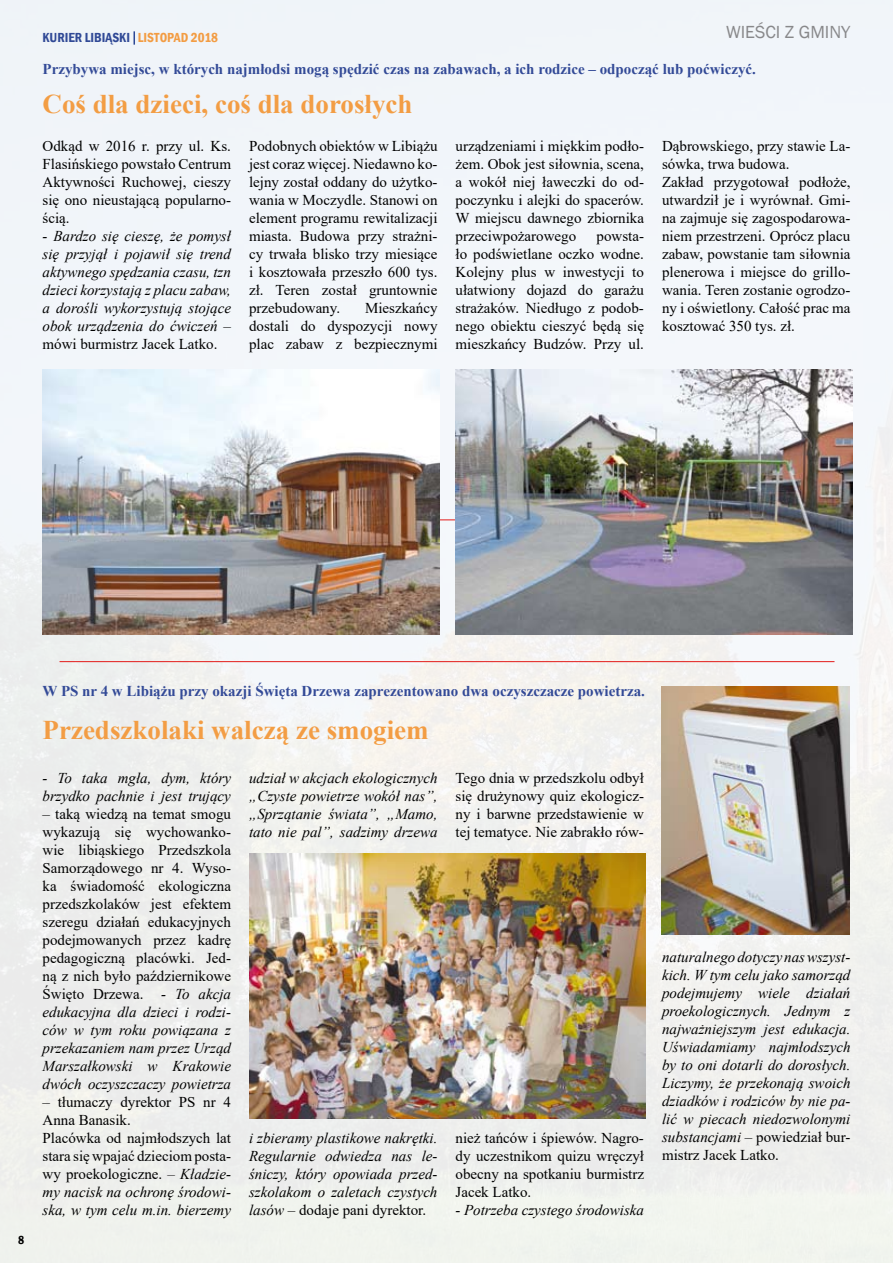
<style>
.page{position:relative;width:893px;height:1263px;background:#fff}
.page>*{position:absolute;margin:0;border:0;box-sizing:border-box;transform-origin:0 0}
.t1{font:700 27px "Times New Roman";color:#f39d44}
.t2{font:18px "Franklin Gothic";color:#88888a}
.t3{font:15px/18px "Times New Roman";color:#000;text-align:justify}
.t4{font:italic 15px/18px "Times New Roman";color:#000;text-align:justify}
.t5{font:700 15px "Times New Roman";color:#334a97}
.t6{font:600 condensed 13.5px "Franklin Gothic";color:#304996}
.t7{font:600 condensed 12px "Franklin Gothic";color:#000}
.s1{color:#f39c43}
.s2{font-style:normal}
.s3{font-style:italic}
</style>
<div class="page">
<img style="left:0;top:0;width:893px;height:1263px">
<svg style="left:133px;top:31px;width:2px;height:14px"></svg>
<hr style="left:75px;top:519px;width:745px;height:1px;background:#e31b19">
<hr style="left:60px;top:661px;width:774px;height:1px;background:#e31b19">
<img style="left:43px;top:370px;width:396px;height:265px">
<img style="left:249px;top:854px;width:397px;height:264px">
<img style="left:662px;top:686px;width:187px;height:248px">
<img style="left:455px;top:370px;width:397px;height:265px">
<p class="t6" style="left:43px;top:29px;width:177px">KURIER LIBIĄSKI <span class="s1">LISTOPAD 2018</span></p>
<p class="t2" style="left:726px;top:21px;width:126px">WIEŚCI Z GMINY</p>
<p class="t5" style="left:43px;top:58px;width:715px">Przybywa miejsc, w których najmłodsi mogą spędzić czas na zabawach, a ich rodzice – odpocząć lub poćwiczyć.</p>
<h1 class="t1" style="left:43px;top:84px;width:372px">Coś dla dzieci, coś dla dorosłych</h1>
<p class="t3" style="left:43px;top:137px;width:190px">Odkąd w 2016 r. przy ul. Ks.<br>Flasińskiego powstało Centrum Aktywności Ruchowej, cieszy się ono nieustającą popularno&shy;ścią.</p>
<p class="t4" style="left:43px;top:227px;width:190px">- Bardzo się cieszę, że pomysł się przyjął i pojawił się trend aktywnego spędzania czasu, tzn dzieci korzystają z placu zabaw, a dorośli wykorzystują stojące obok urządzenia do ćwiczeń <span class="s2">– mówi burmistrz Jacek Latko.</span></p>
<p class="t3" style="left:249px;top:137px;width:190px">Podobnych obiektów w Libiążu jest coraz więcej. Niedawno ko&shy;lejny został oddany do użytko&shy;wania w Moczydle. Stanowi on element programu rewitalizacji miasta. Budowa przy strażni&shy;cy trwała blisko trzy miesiące i kosztowała przeszło 600 tys. zł. Teren został gruntownie przebudowany.</p>
<p class="t3" style="left:455px;top:137px;width:190px">urządzeniami i miękkim podło&shy;żem. Obok jest siłownia, scena, a wokół niej ławeczki do od&shy;poczynku i alejki do spacerów.<br>W miejscu dawnego zbiornika przeciwpożarowego</p>
<p class="t3" style="left:662px;top:137px;width:190px;text-align:left">Dąbrowskiego, przy stawie La&shy;sówka, trwa budowa.<br>Zakład przygotował podłoże, utwardził je i wyrównał. Gmi&shy;na zajmuje się zagospodarowa&shy;niem przestrzeni. Oprócz placu zabaw, powstanie tam siłownia plenerowa i miejsce do grillo&shy;wania. Teren zostanie ogrodzo&shy;ny i oświetlony. Całość prac ma kosztować 350 tys. zł.</p>
<p class="t3" style="left:455px;top:227px;width:190px;text-indent:141px">powsta&shy;ło podświetlane oczko wodne.<br>Kolejny plus w inwestycji to ułatwiony dojazd do garażu strażaków. Niedługo z podob&shy;nego obiektu cieszyć będą się mieszkańcy Budzów. Przy ul.</p>
<p class="t3" style="left:249px;top:299px;width:190px;text-indent:116px">Mieszkańcy dostali do dyspozycji nowy plac zabaw z bezpiecznymi</p>
<p class="t7" style="left:18px;top:1232px;width:8px">8</p>
<p class="t5" style="left:43px;top:680px;width:604px">W PS nr 4 w Libiążu przy okazji Święta Drzewa zaprezentowano dwa oczyszczacze powietrza.</p>
<h1 class="t1" style="left:43px;top:710px;width:388px">Przedszkolaki walczą ze smogiem</h1>
<p class="t4" style="left:43px;top:768px;width:190px">- To taka mgła, dym, który brzydko pachnie i jest trujący</p>
<p class="t3" style="left:43px;top:804px;width:190px">– taką wiedzą na temat smogu wykazują się wychowanko&shy;wie libiąskiego Przedszkola Samorządowego nr 4. Wyso&shy;ka świadomość ekologiczna przedszkolaków jest efektem szeregu działań edukacyjnych podejmowanych przez kadrę pedagogiczną placówki. Jed&shy;ną z nich było październikowe Święto Drzewa. <span class="s3">- To akcja edukacyjna dla dzieci i rodzi&shy;ców w tym roku powiązana z przekazaniem nam przez Urząd Marszałkowski w Krakowie dwóch oczyszczaczy powietrza</span></p>
<p class="t3" style="left:43px;top:1092px;width:190px;text-align:left">– tłumaczy dyrektor PS nr 4<br>Anna Banasik.<br>Placówka od najmłodszych lat stara się wpajać dzieciom posta&shy;wy proekologiczne. <span class="s3">– Kładzie&shy;my nacisk na ochronę środowi&shy;ska, w tym celu m.in. bierzemy</span></p>
<p class="t4" style="left:249px;top:768px;width:190px">udział w akcjach ekologicznych „Czyste powietrze wokół nas”, „Sprzątanie świata”, „Mamo, tato nie pal”, sadzimy drzewa</p>
<p class="t4" style="left:249px;top:1128px;width:190px">i zbieramy plastikowe nakrętki.<br>Regularnie odwiedza nas le&shy;śniczy, który opowiada przed&shy;szkolakom o zaletach czystych lasów <span class="s2">– dodaje pani dyrektor.</span></p>
<p class="t3" style="left:455px;top:768px;width:190px">Tego dnia w przedszkolu odbył się drużynowy quiz ekologicz&shy;ny i barwne przedstawienie w tej tematyce. Nie zabrakło rów-</p>
<p class="t3" style="left:455px;top:1128px;width:190px">nież tańców i śpiewów. Nagro&shy;dy uczestnikom quizu wręczył obecny na spotkaniu burmistrz Jacek Latko.</p>
<p class="t4" style="left:455px;top:1200px;width:190px">- Potrzeba czystego środowiska</p>
<p class="t4" style="left:662px;top:947px;width:190px">naturalnego dotyczy nas wszyst&shy;kich. W tym celu jako samorząd podejmujemy wiele działań proekologicznych. Jednym z najważniejszym jest edukacja.<br>Uświadamiamy najmłodszych by to oni dotarli do dorosłych.<br>Liczymy, że przekonają swoich dziadków i rodziców by nie pa&shy;lić w piecach niedozwolonymi substancjami <span class="s2">– powiedział bur&shy;mistrz Jacek Latko.</span></p>
</div>
